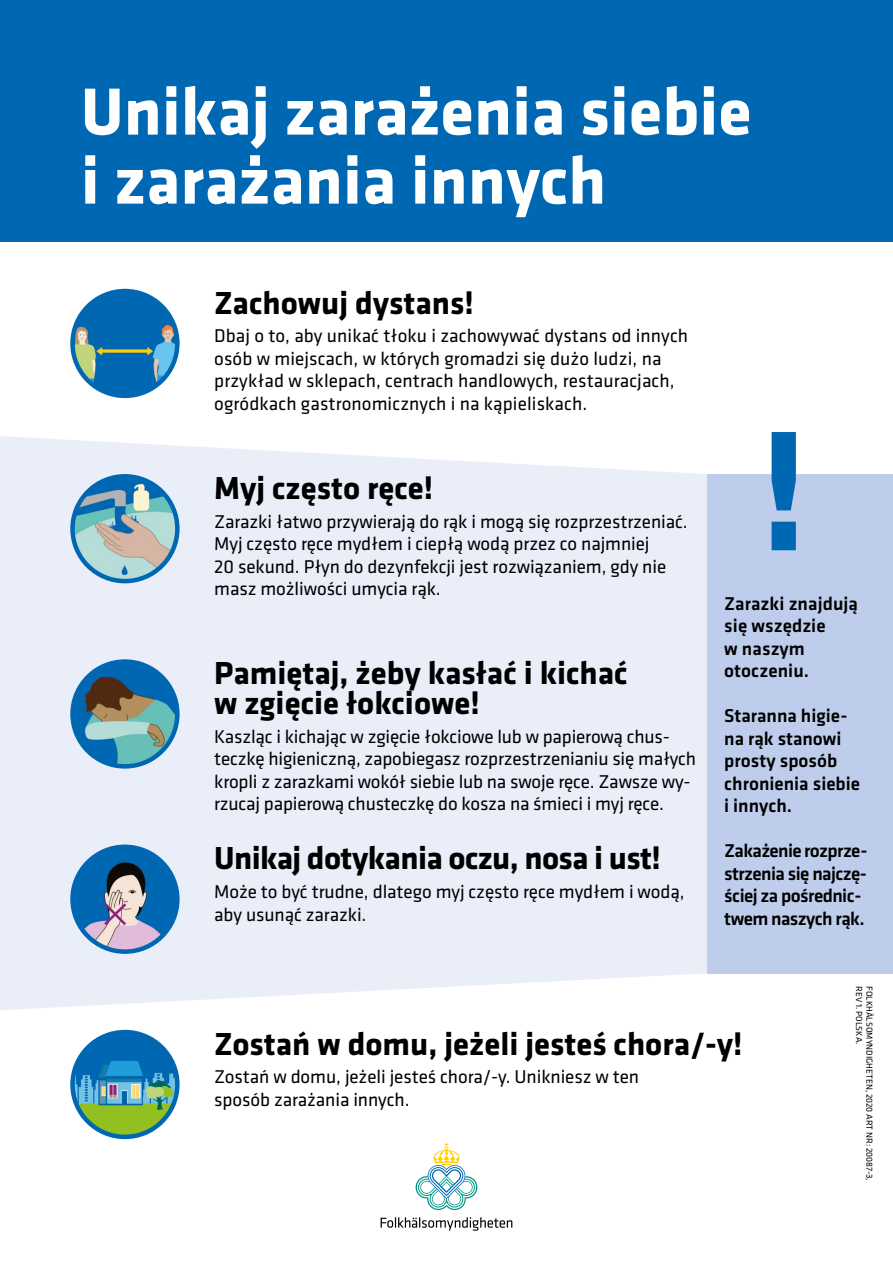
<style>
.page{position:relative;width:893px;height:1263px;background:#fff}
.page>*{position:absolute;margin:0;border:0;box-sizing:border-box;transform-origin:0 0}
.t1{font:700 69px/69px "Klavika Basic";color:#fff}
.t2{font:700 33px/30px "Klavika Basic";color:#000}
.t3{font:700 33px "Klavika Basic";letter-spacing:-.02em;color:#000}
.t4{font:19.2px/22.5px "Klavika Basic";letter-spacing:-.005em;color:#000}
.t5{font:500 19.2px/22.5px "Klavika Basic";color:#000}
.t6{font:500 19.2px/22.5px "Klavika Basic";letter-spacing:-.03em;color:#000}
.t7{font:9px "Klavika Basic";color:#000}
</style>
<div class="page">
<svg style="left:0;top:436px;width:707px;height:574px;background:#eaeef9"></svg>
<div style="left:0;top:0;width:893px;height:242px;background:#0068b3"></div>
<img style="left:73px;top:476px;width:104px;height:105px;border-radius:52px">
<div style="left:70px;top:474px;width:110px;height:109px;border:4px solid #0068b3;border-radius:50%"></div>
<img style="left:73px;top:661px;width:104px;height:105px;border-radius:52px">
<div style="left:70px;top:659px;width:110px;height:110px;border:4px solid #0068b3;border-radius:50%"></div>
<img style="left:73px;top:847px;width:104px;height:105px;border-radius:52px">
<div style="left:70px;top:844px;width:110px;height:110px;border:4px solid #0068b3;border-radius:50%"></div>
<img style="left:73px;top:1032px;width:104px;height:105px;border-radius:52px">
<div style="left:70px;top:1030px;width:110px;height:109px;border:4px solid #0068b3;border-radius:50%"></div>
<img style="left:73px;top:291px;width:104px;height:105px;border-radius:52px">
<div style="left:70px;top:289px;width:110px;height:109px;border:4px solid #0068b3;border-radius:50%"></div>
<svg style="left:381px;top:1217px;width:131px;height:14px"></svg>
<svg style="left:416px;top:1142px;width:61px;height:68px"></svg>
<div style="left:707px;top:474px;width:186px;height:499px;background:#becdeb"></div>
<svg style="left:772px;top:432px;width:24px;height:118px;background:#1c77bb"></svg>
<h1 class="t1" style="left:81px;top:74px;width:672px">Unikaj zarażenia siebie i zarażania innych</h1>
<h2 class="t2" style="left:214px;top:286px;width:261px">Zachowuj dystans!</h2>
<p class="t4" style="left:214px;top:324px;width:475px">Dbaj o to, aby unikać tłoku i zachowywać dystans od innych osób w miejscach, w których gromadzi się dużo ludzi, na przykład w sklepach, centrach handlowych, restauracjach, ogródkach gastronomicznych i na kąpieliskach.</p>
<h2 class="t2" style="left:214px;top:471px;width:220px">Myj często ręce!</h2>
<p class="t4" style="left:214px;top:509px;width:475px">Zarazki łatwo przywierają do rąk i mogą się rozprzestrzeniać.<br>Myj często ręce mydłem i ciepłą wodą przez co najmniej<br>20 sekund. Płyn do dezynfekcji jest rozwiązaniem, gdy nie masz możliwości umycia rąk.</p>
<h2 class="t2" style="left:214px;top:657px;width:415px">Pamiętaj, żeby kasłać i kichać w zgięcie łokciowe!</h2>
<p class="t4" style="left:214px;top:725px;width:483px">Kaszląc i kichając w zgięcie łokciowe lub w papierową chus&shy;teczkę higieniczną, zapobiegasz rozprzestrzenianiu się małych kropli z zarazkami wokół siebie lub na swoje ręce. Zawsze wy&shy;rzucaj papierową chusteczkę do kosza na śmieci i myj ręce.</p>
<h2 class="t3" style="left:214px;top:834px;width:448px">Unikaj dotykania oczu, nosa i ust!</h2>
<p class="t4" style="left:214px;top:880px;width:472px">Może to być trudne, dlatego myj często ręce mydłem i wodą, aby usunąć zarazki.</p>
<p class="t5" style="left:724px;top:591px;width:135px">Zarazki znajdują się wszędzie<br>w naszym otoczeniu.</p>
<p class="t5" style="left:724px;top:704px;width:137px">Staranna higie&shy;na rąk stanowi prosty sposób chronienia siebie i innych.</p>
<p class="t6" style="left:724px;top:839px;width:145px">Zakażenie rozprze&shy;strzenia się najczę&shy;ściej za pośrednic&shy;twem naszych rąk.</p>
<h2 class="t2" style="left:214px;top:1027px;width:530px">Zostań w domu, jeżeli jesteś chora/-y!</h2>
<p class="t4" style="left:214px;top:1065px;width:426px">Zostań w domu, jeżeli jesteś chora/-y. Unikniesz w ten sposób zarażania innych.</p>
<p class="t7" style="left:865px;top:986px;width:60px;rotate:90deg">REV 1. POLSKA.</p>
<p class="t7" style="left:875px;top:986px;width:196px;rotate:90deg">FOLKHÄLSOMYNDIGHETEN, 2020 ART NR: 20087 3,</p>
<p class="t7" style="left:875px;top:1170px;width:5px;rotate:90deg">-</p>
</div>
